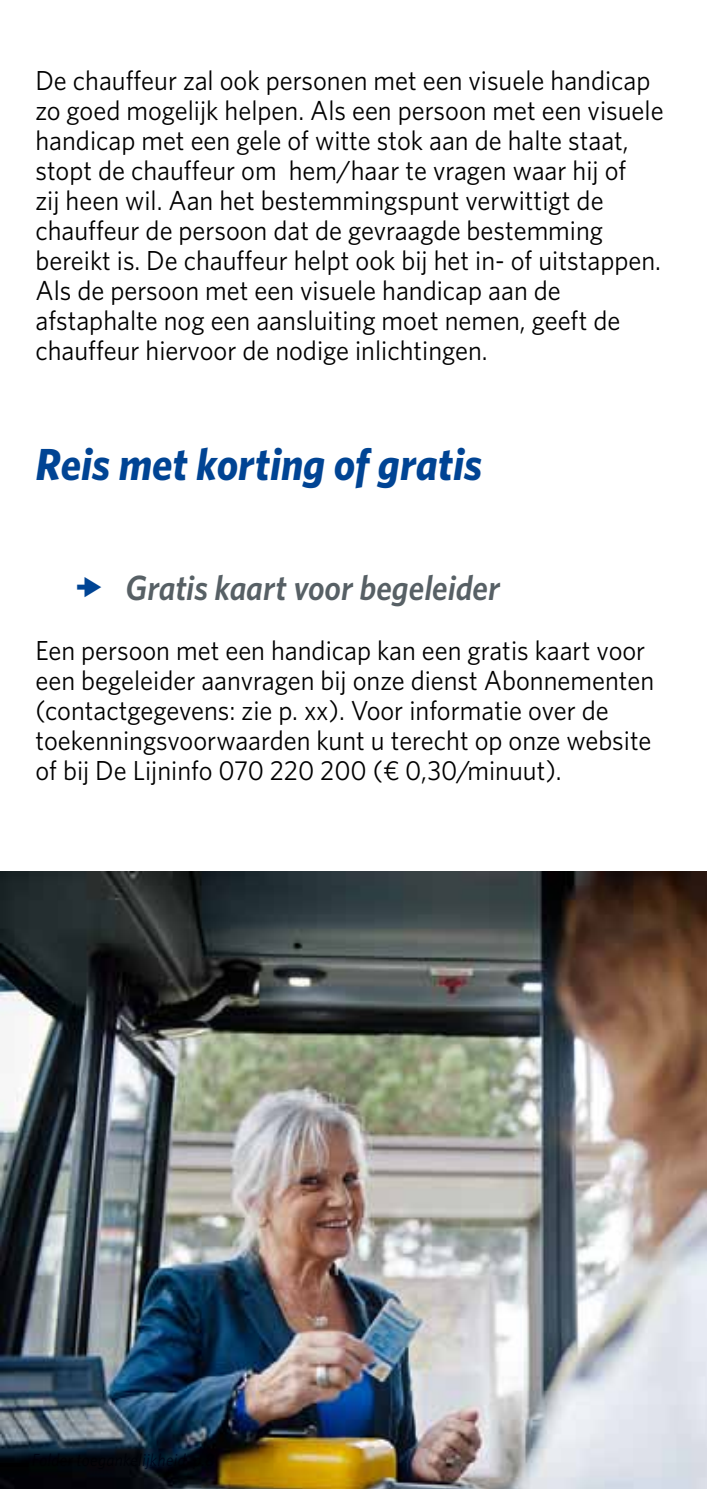
<style>
.page{position:relative;width:709px;height:1489px;background:#fff}
.page>*{position:absolute;margin:0;border:0;box-sizing:border-box;transform-origin:0 0}
.t1{font:italic 700 45px "Whitney";color:#004494;scale:.95 1}
.t2{font:italic 600 35px "Whitney";color:#576065;scale:.95 1}
.t3{font:27.5px/30px "Whitney";color:#000;scale:.96 1}
</style>
<div class="page">
<img style="left:0;top:871px;width:707px;height:617px">
<p class="t3" style="left:35px;top:65px;width:656px">De chauffeur zal ook personen met een visuele handicap zo goed mogelijk helpen. Als een persoon met een visuele handicap met een gele of witte stok aan de halte staat, stopt de chauffeur om hem/haar te vragen waar hij of<br>zij heen wil. Aan het bestemmingspunt verwittigt de chauffeur de persoon dat de gevraagde bestemming bereikt is. De chauffeur helpt ook bij het in- of uitstappen.<br>Als de persoon met een visuele handicap aan de afstaphalte nog een aansluiting moet nemen, geeft de chauffeur hiervoor de nodige inlichtingen.</p>
<h1 class="t1" style="left:35px;top:437px;width:472px">Reis met korting of gratis</h1>
<p class="t2" style="left:125px;top:567px;width:395px">Gratis kaart voor begeleider</p>
<p class="t3" style="left:35px;top:635px;width:646px">Een persoon met een handicap kan een gratis kaart voor een begeleider aanvragen bij onze dienst Abonnementen (contactgegevens: zie p. xx). Voor informatie over de toekenningsvoorwaarden kunt u terecht op onze website of bij De Lijninfo 070 220 200 (€ 0,30/minuut).</p>
</div>
